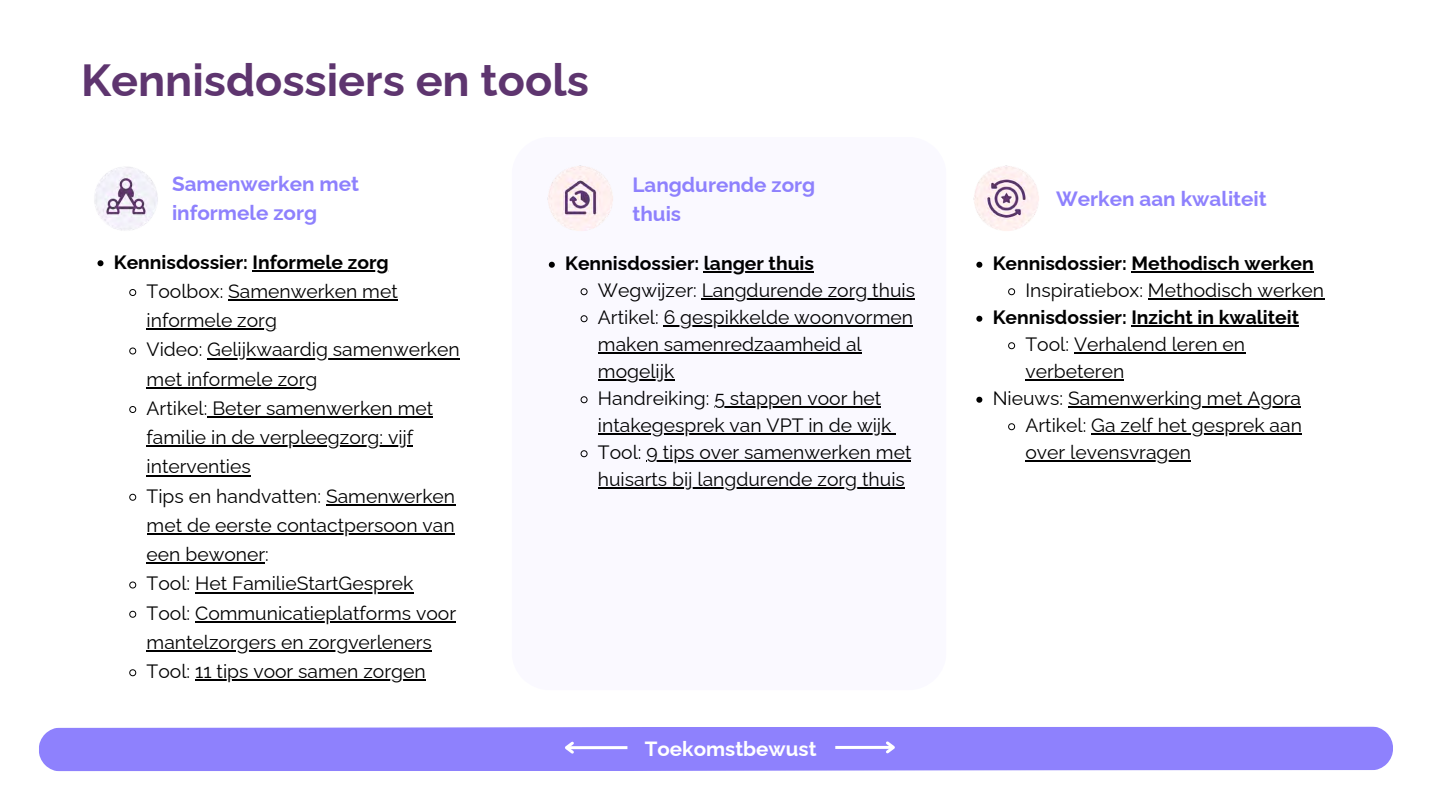
<style>
.page{position:relative;width:1440px;height:810px;background:#fff}
.page>*{position:absolute;margin:0;border:0;box-sizing:border-box;transform-origin:0 0}
.t1{font:700 45px "Raleway";color:#5e356f}
.t2{font:700 20.7px/28.5px "Raleway";color:#8e81fd}
.t3{font:700 20.5px "Raleway";color:#fff}
.t4{font:19.3px/29.3px "Raleway";color:#000}
.t5{font:700 19.3px "Raleway";color:#000}
</style>
<div class="page">
<div style="left:39px;top:726px;width:1354px;height:45px;background:#8e81fd"></div>
<hr style="left:835px;top:746px;width:58px;height:3px;background:#fff">
<svg style="left:883px;top:739px;width:15px;height:17px"></svg>
<hr style="left:566px;top:746px;width:61px;height:3px;background:#fff">
<svg style="left:561px;top:739px;width:16px;height:17px"></svg>
<img style="left:94px;top:167px;width:64px;height:64px">
<svg style="left:549px;top:262px;width:6px;height:6px"></svg>
<hr style="left:704px;top:271px;width:110px;height:2px;background:#000">
<svg style="left:580px;top:288px;width:8px;height:8px"></svg>
<hr style="left:702px;top:298px;width:213px;height:2px;background:#000">
<svg style="left:580px;top:315px;width:8px;height:8px"></svg>
<hr style="left:664px;top:325px;width:249px;height:2px;background:#000">
<hr style="left:598px;top:352px;width:264px;height:2px;background:#000">
<hr style="left:598px;top:379px;width:76px;height:2px;background:#000">
<svg style="left:580px;top:396px;width:8px;height:8px"></svg>
<hr style="left:714px;top:406px;width:167px;height:2px;background:#000">
<hr style="left:598px;top:433px;width:293px;height:2px;background:#000">
<svg style="left:580px;top:450px;width:8px;height:8px"></svg>
<hr style="left:646px;top:460px;width:265px;height:2px;background:#000">
<hr style="left:598px;top:487px;width:307px;height:2px;background:#000">
<img style="left:547px;top:166px;width:66px;height:65px">
<svg style="left:976px;top:262px;width:6px;height:6px"></svg>
<hr style="left:1131px;top:271px;width:183px;height:2px;background:#000">
<svg style="left:1008px;top:288px;width:8px;height:8px"></svg>
<hr style="left:1148px;top:298px;width:176px;height:2px;background:#000">
<svg style="left:976px;top:316px;width:6px;height:6px"></svg>
<hr style="left:1131px;top:325px;width:168px;height:2px;background:#000">
<svg style="left:1008px;top:342px;width:8px;height:8px"></svg>
<hr style="left:1074px;top:352px;width:171px;height:2px;background:#000">
<hr style="left:1025px;top:379px;width:99px;height:2px;background:#000">
<svg style="left:976px;top:397px;width:6px;height:6px"></svg>
<hr style="left:1068px;top:406px;width:233px;height:2px;background:#000">
<svg style="left:1008px;top:423px;width:8px;height:8px"></svg>
<hr style="left:1091px;top:433px;width:211px;height:2px;background:#000">
<hr style="left:1025px;top:460px;width:166px;height:2px;background:#000">
<img style="left:974px;top:166px;width:65px;height:65px">
<svg style="left:98px;top:260px;width:6px;height:6px"></svg>
<hr style="left:253px;top:270px;width:136px;height:2px;background:#000">
<svg style="left:129px;top:289px;width:8px;height:7px"></svg>
<hr style="left:228px;top:299px;width:170px;height:2px;background:#000">
<hr style="left:147px;top:329px;width:130px;height:1px;background:#000">
<svg style="left:129px;top:347px;width:8px;height:8px"></svg>
<svg style="left:207px;top:358px;width:14px;height:1px"></svg>
<hr style="left:221px;top:358px;width:239px;height:1px;background:#000">
<hr style="left:147px;top:387px;width:170px;height:2px;background:#000">
<svg style="left:129px;top:406px;width:8px;height:7px"></svg>
<svg style="left:208px;top:416px;width:17px;height:2px"></svg>
<hr style="left:225px;top:416px;width:208px;height:2px;background:#000">
<hr style="left:147px;top:446px;width:266px;height:1px;background:#000">
<hr style="left:147px;top:475px;width:104px;height:1px;background:#000">
<svg style="left:129px;top:493px;width:8px;height:8px"></svg>
<hr style="left:326px;top:504px;width:129px;height:2px;background:#000">
<hr style="left:147px;top:533px;width:308px;height:2px;background:#000">
<hr style="left:147px;top:563px;width:118px;height:1px;background:#000">
<svg style="left:129px;top:581px;width:8px;height:8px"></svg>
<hr style="left:195px;top:592px;width:37px;height:1px;background:#000">
<hr style="left:232px;top:592px;width:181px;height:1px;background:#000">
<svg style="left:129px;top:610px;width:8px;height:8px"></svg>
<hr style="left:195px;top:621px;width:261px;height:2px;background:#000">
<hr style="left:147px;top:650px;width:285px;height:2px;background:#000">
<svg style="left:129px;top:669px;width:8px;height:8px"></svg>
<hr style="left:195px;top:680px;width:231px;height:1px;background:#000">
<p class="t1" style="left:81px;top:53px;width:509px">Kennisdossiers en tools</p>
<p class="t2" style="left:172px;top:170px;width:189px">Samenwerken met informele zorg</p>
<p class="t2" style="left:632px;top:171px;width:184px">Langdurende zorg thuis</p>
<p class="t5" style="left:565px;top:252px;width:250px">Kennisdossier: langer thuis</p>
<p class="t4" style="left:598px;top:276px;width:319px">Wegwijzer: Langdurende zorg thuis</p>
<p class="t4" style="left:598px;top:303px;width:317px">Artikel: 6 gespikkelde woonvormen</p>
<p class="t4" style="left:598px;top:330px;width:265px">maken samenredzaamheid al</p>
<h2 class="t4" style="left:598px;top:358px;width:285px;line-height:27px">mogelijk<br>Handreiking: 5 stappen voor het</h2>
<h2 class="t4" style="left:598px;top:412px;width:315px;line-height:27px">intakegesprek van VPT in de wijk<br>Tool: 9 tips over samenwerken met</h2>
<p class="t4" style="left:598px;top:465px;width:308px">huisarts bij langdurende zorg thuis</p>
<h2 class="t5" style="left:114px;top:250px;width:276px">Kennisdossier: Informele zorg</h2>
<p class="t4" style="left:147px;top:276px;width:315px">Toolbox: Samenwerken met informele zorg<br>Video: Gelijkwaardig samenwerken met informele zorg<br>Artikel: Beter samenwerken met familie in de verpleegzorg: vijf interventies<br>Tips en handvatten: Samenwerken met de eerste contactpersoon van een bewoner:<br>Tool: Het FamilieStartGesprek<br>Tool: Communicatieplatforms voor mantelzorgers en zorgverleners<br>Tool: 11 tips voor samen zorgen</p>
<p class="t3" style="left:645px;top:736px;width:173px">Toekomstbewust</p>
<p class="t2" style="left:1056px;top:184px;width:212px">Werken aan kwaliteit</p>
<p class="t5" style="left:993px;top:252px;width:323px">Kennisdossier: Methodisch werken</p>
<p class="t4" style="left:1025px;top:276px;width:300px">Inspiratiebox: Methodisch werken</p>
<p class="t5" style="left:993px;top:306px;width:308px">Kennisdossier: Inzicht in kwaliteit</p>
<p class="t4" style="left:1025px;top:331px;width:221px;line-height:27px">Tool: Verhalend leren en verbeteren</p>
<p class="t4" style="left:993px;top:384px;width:310px">Nieuws: Samenwerking met Agora</p>
<p class="t4" style="left:1025px;top:411px;width:278px">Artikel: Ga zelf het gesprek aan</p>
<p class="t4" style="left:1025px;top:438px;width:167px">over levensvragen</p>
</div>
